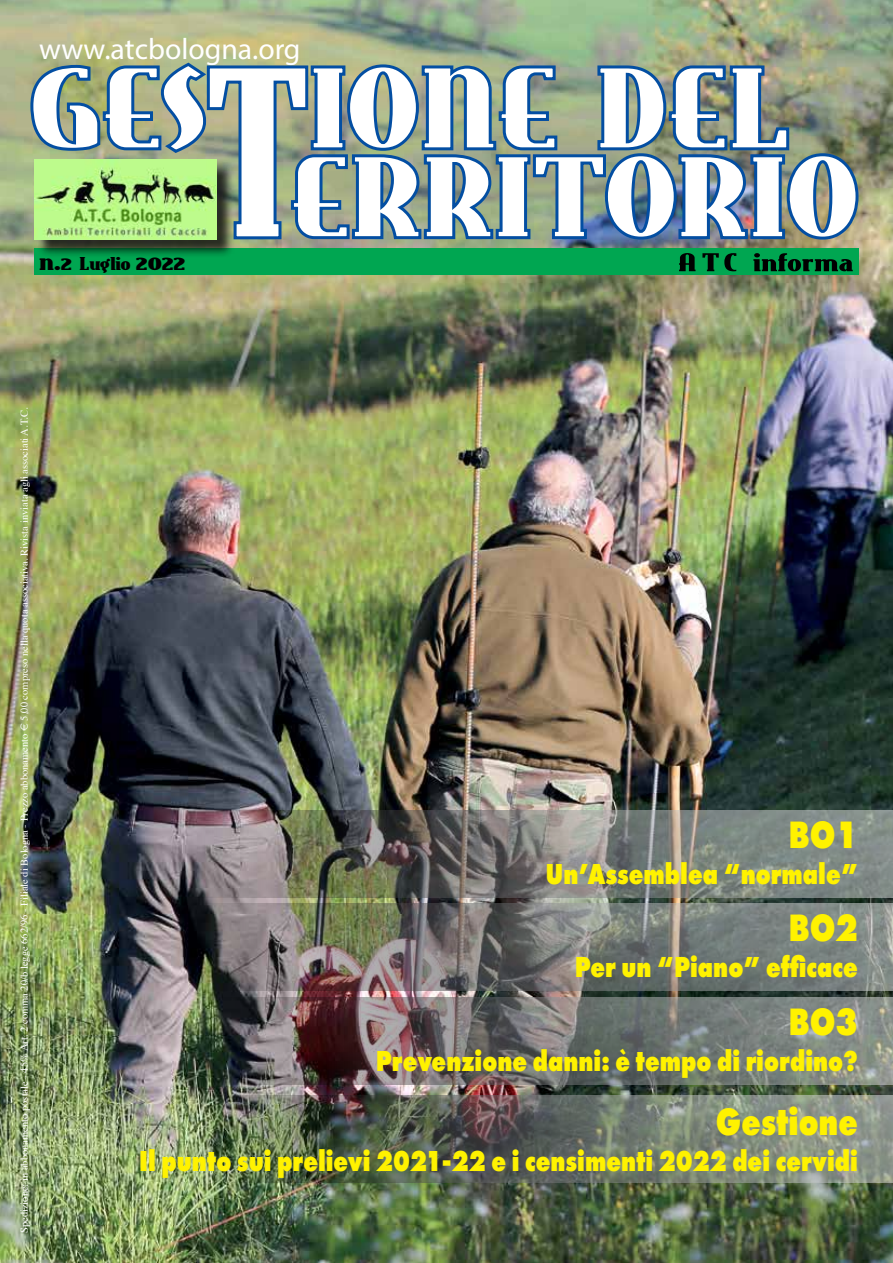
<style>
.page{position:relative;width:893px;height:1263px;background:#fff}
.page>*{position:absolute;margin:0;border:0;box-sizing:border-box;transform-origin:0 0}
.t1{font:800 39.6px "Futura PT";color:#fff200;scale:.8 1}
.t2{font:800 30px "Futura PT";color:#fff200;scale:.8 1}
.t3{font:29.7px "Myriad Pro";color:#fff}
.t4{font:18px "East Market";color:#000}
.t5{font:10.5px "Times";color:#fff}
.s1{font-size:24px}
.s2{font-size:25.5px}
.s3{font-family:"Euro Sans"}
</style>
<div class="page">
<img style="left:0;top:0;width:893px;height:1263px">
<div style="left:34px;top:249px;width:676px;height:26px;background:#00a651"></div>
<div style="left:674px;top:249px;width:185px;height:26px;background:#00a651"></div>
<img style="left:29px;top:61px;width:831px;height:180px">
<svg style="left:679px;top:253px;width:16px;height:18px"></svg>
<svg style="left:702px;top:253px;width:34px;height:18px"></svg>
<svg style="left:753px;top:253px;width:100px;height:18px"></svg>
<div style="left:36px;top:162px;width:199px;height:96px;background:#000;opacity:.75"></div>
<img style="left:34px;top:159px;width:183px;height:80px">
<img style="left:100px;top:810px;width:793px;height:87px">
<svg style="left:508px;top:810px;width:385px;height:77px;background:#848a85"></svg>
<img style="left:100px;top:904px;width:793px;height:87px">
<svg style="left:508px;top:904px;width:385px;height:77px;background:#797f7c"></svg>
<img style="left:100px;top:997px;width:793px;height:87px">
<svg style="left:508px;top:997px;width:385px;height:77px;background:#767d79"></svg>
<img style="left:100px;top:1095px;width:793px;height:87px">
<svg style="left:508px;top:1095px;width:385px;height:77px;background:#7a8277"></svg>
<h3 class="t3" style="left:39px;top:31px;width:263px">www.atcbologna.org</h3>
<h3 class="t4" style="left:39px;top:253px;width:147px"><span class="s1">n.2</span> Luglio <span class="s2">2022</span></h3>
<p class="t5" style="left:14px;top:1233px;width:827px;rotate:-90deg">Spedizione: in abbonamento postale - 45% Art. 2 comma 20/b legge 662/96 - Filiale di Bologna - Prezzo abbonamento <span class="s3">€</span> 5,00 compreso nella quota associativa. Rivista inviata agli associati A.T.C.</p>
<h1 class="t1" style="left:788px;top:809px;width:89px">BO1</h1>
<h2 class="t2" style="left:545px;top:854px;width:392px">Un’Assemblea “normale”</h2>
<h1 class="t1" style="left:788px;top:903px;width:89px">BO2</h1>
<h2 class="t2" style="left:575px;top:948px;width:355px">Per un “Piano” efficace</h2>
<h1 class="t1" style="left:788px;top:996px;width:89px">BO3</h1>
<h2 class="t2" style="left:376px;top:1042px;width:604px">Prevenzione danni: è tempo di riordino?</h2>
<h1 class="t1" style="left:716px;top:1096px;width:179px">Gestione</h1>
<h2 class="t2" style="left:139px;top:1142px;width:900px">Il punto sui prelievi 2021-22 e i censimenti 2022 dei cervidi</h2>
</div>
